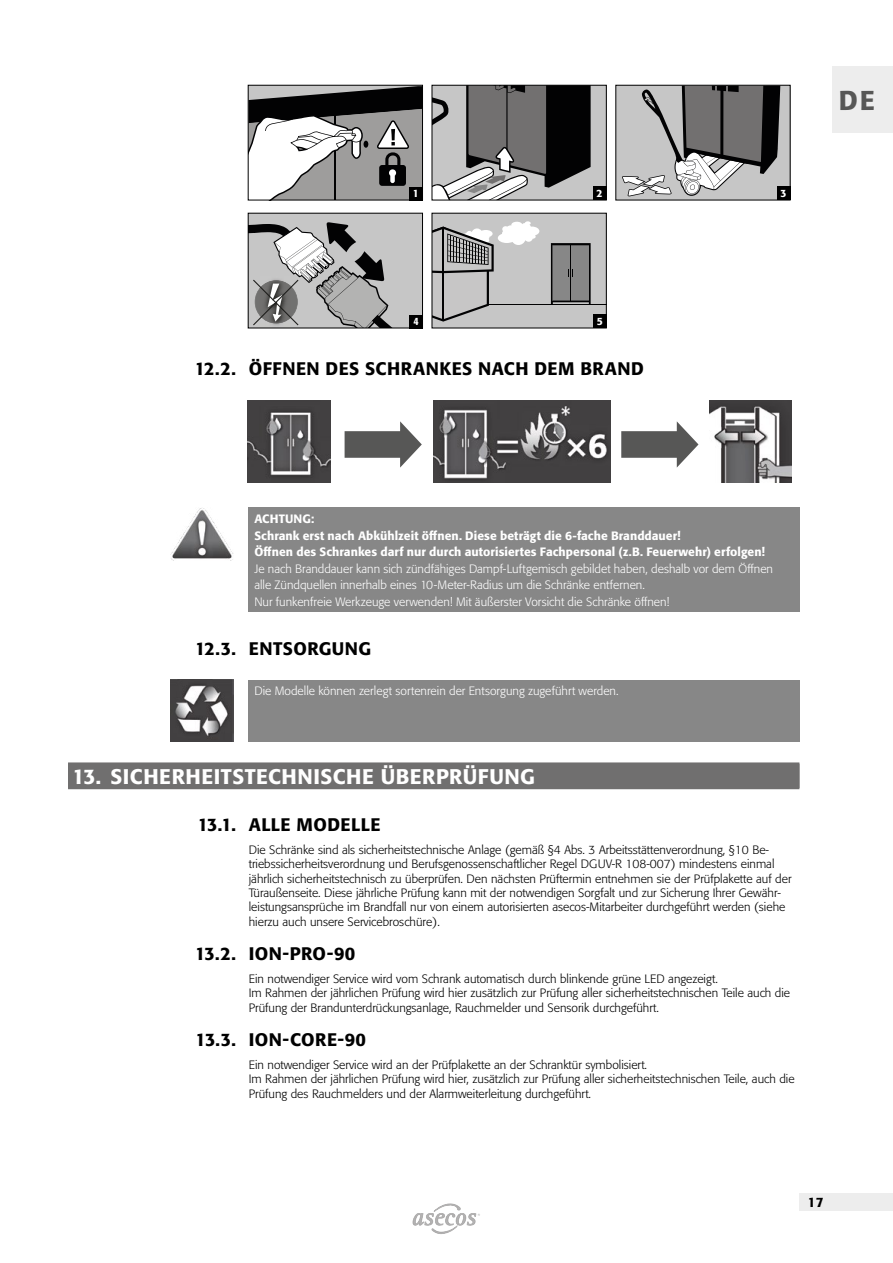
<style>
.page{position:relative;width:893px;height:1263px;background:#fff}
.page>*{position:absolute;margin:0;border:0;box-sizing:border-box;transform-origin:0 0}
.t1{font:500 27px "Formata Pro";color:#575756}
.t2{font:500 21px "Formata Pro";letter-spacing:.025em;color:#fff}
.t3{font:500 18px "Formata Pro";letter-spacing:.025em;color:#000}
.t4{font:500 13.5px "Formata Pro";color:#000}
.t5{font:300 12px/14.4px "Formata Pro";color:#000}
.t6{font:300 12px/16.5px "Formata Pro";color:#fff}
.t7{font:500 12px/16.5px "Formata Pro";letter-spacing:.005em;color:#fff}
.t8{font:500 10.5px "Formata Pro";color:#fff}
.t9{font:500 10.5px "Formata Pro";color:#fff;scale:.88 1}
</style>
<div class="page">
<div style="left:799px;top:1194px;width:94px;height:17px;background:#ededed"></div>
<svg style="left:413px;top:1204px;width:67px;height:29px"></svg>
<div style="left:832px;top:67px;width:61px;height:66px;background:#ededed"></div>
<div style="left:68px;top:762px;width:731px;height:26px;background:#706f6f"></div>
<div style="left:68px;top:764px;width:731px;height:25px;background:#706f6f"></div>
<svg style="left:250px;top:87px;width:171px;height:111px"></svg>
<div style="left:409px;top:187px;width:13px;height:13px;background:#000"></div>
<div style="left:248px;top:85px;width:175px;height:115px;border:1px solid #000"></div>
<div style="left:432px;top:85px;width:174px;height:115px;background:#c6c6c6"></div>
<svg style="left:434px;top:87px;width:157px;height:111px"></svg>
<div style="left:593px;top:187px;width:13px;height:13px;background:#000"></div>
<div style="left:432px;top:85px;width:174px;height:115px;border:1px solid #000"></div>
<div style="left:616px;top:85px;width:174px;height:115px;background:#c6c6c6"></div>
<svg style="left:622px;top:87px;width:158px;height:109px"></svg>
<div style="left:777px;top:187px;width:13px;height:13px;background:#000"></div>
<div style="left:616px;top:85px;width:174px;height:115px;border:1px solid #000"></div>
<div style="left:248px;top:213px;width:174px;height:115px;background:#c6c6c6"></div>
<svg style="left:250px;top:222px;width:140px;height:104px"></svg>
<div style="left:409px;top:315px;width:13px;height:13px;background:#000"></div>
<div style="left:248px;top:213px;width:175px;height:115px;border:1px solid #000"></div>
<div style="left:432px;top:213px;width:174px;height:115px;background:#c6c6c6"></div>
<hr style="left:446px;top:304px;width:160px;height:1px;background:#020203">
<svg style="left:551px;top:243px;width:40px;height:61px;background:#737373"></svg>
<svg style="left:434px;top:221px;width:105px;height:101px"></svg>
<div style="left:593px;top:315px;width:13px;height:13px;background:#000"></div>
<img style="left:248px;top:400px;width:82px;height:83px">
<svg style="left:345px;top:421px;width:77px;height:47px"></svg>
<img style="left:433px;top:400px;width:178px;height:83px">
<svg style="left:621px;top:421px;width:77px;height:47px"></svg>
<img style="left:709px;top:400px;width:83px;height:83px">
<div style="left:248px;top:507px;width:551px;height:105px;background:#878787"></div>
<img style="left:171px;top:508px;width:62px;height:53px">
<div style="left:248px;top:680px;width:551px;height:61px;background:#878787"></div>
<img style="left:171px;top:680px;width:62px;height:61px">
<p class="t8" style="left:413px;top:187px;width:8px">1</p>
<p class="t8" style="left:597px;top:186px;width:8px">2</p>
<p class="t8" style="left:781px;top:186px;width:8px">3</p>
<p class="t9" style="left:414px;top:314px;width:8px">4</p>
<p class="t8" style="left:597px;top:314px;width:8px">5</p>
<h3 class="t3" style="left:195px;top:357px;width:451px">12.2. ÖFFNEN DES SCHRANKES NACH DEM BRAND</h3>
<h1 class="t1" style="left:839px;top:83px;width:38px">DE</h1>
<p class="t7" style="left:254px;top:511px;width:512px">ACHTUNG:<br>Schrank erst nach Abkühlzeit öffnen. Diese beträgt die 6-fache Branddauer!<br>Öffnen des Schrankes darf nur durch autorisiertes Fachpersonal (z.B. Feuerwehr) erfolgen!</p>
<p class="t6" style="left:254px;top:560px;width:520px">Je nach Branddauer kann sich zündfähiges Dampf-Luftgemisch gebildet haben, deshalb vor dem Öffnen alle Zündquellen innerhalb eines 10-Meter-Radius um die Schränke entfernen.<br>Nur funkenfreie Werkzeuge verwenden! Mit äußerster Vorsicht die Schränke öffnen!</p>
<h3 class="t3" style="left:195px;top:637px;width:178px">12.3. ENTSORGUNG</h3>
<p class="t6" style="left:254px;top:683px;width:366px">Die Modelle können zerlegt sortenrein der Entsorgung zugeführt werden.</p>
<h2 class="t2" style="left:72px;top:763px;width:464px">13. SICHERHEITSTECHNISCHE ÜBERPRÜFUNG</h2>
<h3 class="t3" style="left:198px;top:813px;width:184px">13.1. ALLE MODELLE</h3>
<p class="t5" style="left:249px;top:842px;width:544px">Die Schränke sind als sicherheitstechnische Anlage (gemäß §4 Abs. 3 Arbeitsstättenverordnung, §10 Be&shy;triebssicherheitsverordnung und Berufsgenossenschaftlicher Regel DGUV-R 108-007) mindestens einmal jährlich sicherheitstechnisch zu überprüfen. Den nächsten Prüftermin entnehmen sie der Prüfplakette auf der Türaußenseite. Diese jährliche Prüfung kann mit der notwendigen Sorgfalt und zur Sicherung Ihrer Gewähr&shy;leistungsansprüche im Brandfall nur von einem autorisierten asecos-Mitarbeiter durchgeführt werden (siehe hierzu auch unsere Servicebroschüre).</p>
<h3 class="t3" style="left:195px;top:942px;width:162px">13.2. ION-PRO-90</h3>
<p class="t5" style="left:249px;top:972px;width:543px">Ein notwendiger Service wird vom Schrank automatisch durch blinkende grüne LED angezeigt.<br>Im Rahmen der jährlichen Prüfung wird hier zusätzlich zur Prüfung aller sicherheitstechnischen Teile auch die<br>Prüfung der Brandunterdrückungsanlage, Rauchmelder und Sensorik durchgeführt.</p>
<h3 class="t3" style="left:196px;top:1028px;width:172px">13.3. ION-CORE-90</h3>
<p class="t5" style="left:249px;top:1058px;width:547px">Ein notwendiger Service wird an der Prüfplakette an der Schranktür symbolisiert.<br>Im Rahmen der jährlichen Prüfung wird hier, zusätzlich zur Prüfung aller sicherheitstechnischen Teile, auch die<br>Prüfung des Rauchmelders und der Alarmweiterleitung durchgeführt.</p>
<p class="t4" style="left:808px;top:1194px;width:17px">17</p>
</div>
